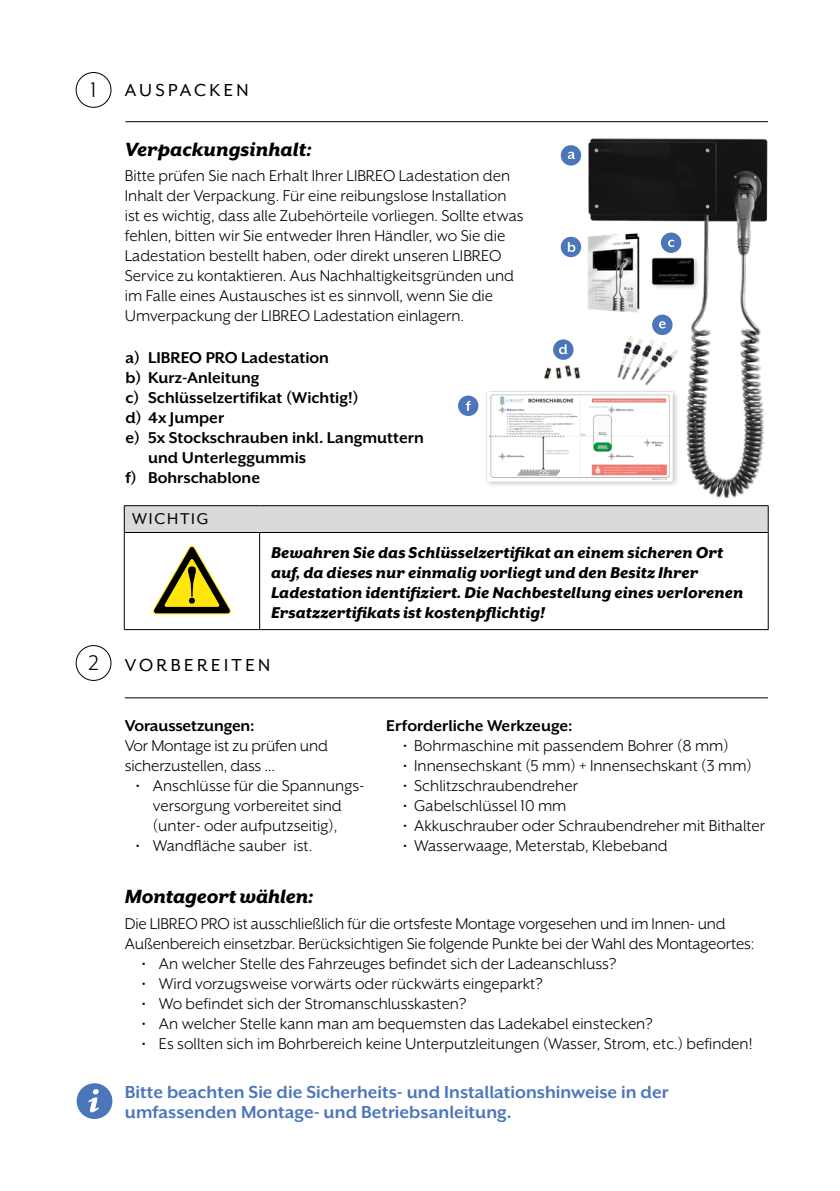
<style>
.page{position:relative;width:840px;height:1191px;background:#fff}
.page>*{position:absolute;margin:0;border:0;box-sizing:border-box;transform-origin:0 0}
.t1{font:italic 800 22px "Mr Eaves XL San OT";letter-spacing:-.005em;color:#000}
.t2{font:700 20px/20px "Mr Eaves XL San OT";color:#4c76ba}
.t3{font:20px "Mr Eaves XL San OT";letter-spacing:.17em;color:#000}
.t4{font:18px/20px "Mr Eaves XL San OT";color:#000}
.t5{font:italic 800 18px/20px "Mr Eaves XL San OT";color:#000}
.t6{font:700 18px "Mr Eaves XL San OT";color:#000}
.t7{font:18px "Mr Eaves XL San OT";letter-spacing:.1em;color:#000}
.s1{font-size:24.4px}
</style>
<div class="page">
<img style="left:476px;top:138px;width:292px;height:359px">
<div style="left:76px;top:72px;width:35px;height:36px;border:1px solid #000;border-radius:50%"></div>
<hr style="left:125px;top:121px;width:642px;height:1px;background:#000">
<div style="left:76px;top:645px;width:35px;height:36px;border:1px solid #000;border-radius:50%"></div>
<hr style="left:125px;top:697px;width:642px;height:1px;background:#000">
<svg style="left:77px;top:1083px;width:35px;height:36px"></svg>
<div style="left:124px;top:505px;width:643px;height:27px;background:#dadada"></div>
<hr style="left:124px;top:505px;width:135px;height:1px;background:#000">
<svg style="left:124px;top:506px;width:1px;height:26px"></svg>
<hr style="left:259px;top:505px;width:509px;height:1px;background:#000">
<svg style="left:767px;top:506px;width:1px;height:26px"></svg>
<hr style="left:124px;top:532px;width:135px;height:1px;background:#000">
<hr style="left:124px;top:533px;width:1px;height:96px;background:#000">
<hr style="left:259px;top:532px;width:509px;height:1px;background:#000">
<hr style="left:259px;top:533px;width:1px;height:96px;background:#000">
<hr style="left:767px;top:533px;width:1px;height:96px;background:#000">
<hr style="left:124px;top:629px;width:135px;height:1px;background:#000">
<hr style="left:259px;top:629px;width:509px;height:1px;background:#000">
<svg style="left:153px;top:546px;width:78px;height:68px"></svg>
<div style="left:560px;top:237px;width:21px;height:20px;background:#4c76ba;border-radius:50%"></div>
<div style="left:560px;top:145px;width:21px;height:21px;background:#4c76ba;border-radius:50%"></div>
<div style="left:660px;top:232px;width:21px;height:21px;background:#4c76ba;border-radius:50%"></div>
<div style="left:552px;top:339px;width:21px;height:21px;background:#4c76ba;border-radius:50%"></div>
<div style="left:651px;top:315px;width:21px;height:20px;background:#4c76ba;border-radius:50%"></div>
<div style="left:458px;top:395px;width:20px;height:21px;background:#4c76ba;border-radius:50%"></div>
<svg style="left:567px;top:152px;width:7px;height:7px"></svg>
<svg style="left:567px;top:242px;width:8px;height:10px"></svg>
<svg style="left:668px;top:240px;width:5px;height:7px"></svg>
<svg style="left:659px;top:321px;width:6px;height:7px"></svg>
<svg style="left:559px;top:344px;width:8px;height:10px"></svg>
<svg style="left:465px;top:401px;width:5px;height:10px"></svg>
<p class="t3" style="left:91px;top:79px;width:159px"><span class="s1">1</span> AUSPACKEN</p>
<p class="t1" style="left:125px;top:136px;width:188px">Verpackungsinhalt:</p>
<p class="t4" style="left:125px;top:166px;width:400px">Bitte prüfen Sie nach Erhalt Ihrer LIBREO Ladestation den Inhalt der Verpackung. Für eine reibungslose Installation ist es wichtig, dass alle Zubehörteile vorliegen. Sollte etwas fehlen, bitten wir Sie entweder Ihren Händler, wo Sie die Ladestation bestellt haben, oder direkt unseren LIBREO Service zu kontaktieren. Aus Nachhaltigkeitsgründen und im Falle eines Austausches ist es sinnvoll, wenn Sie die Umverpackung der LIBREO Ladestation einlagern.</p>
<p class="t6" style="left:125px;top:347px;width:205px">a) LIBREO PRO Ladestation</p>
<p class="t6" style="left:125px;top:367px;width:135px">b) Kurz-Anleitung</p>
<p class="t6" style="left:125px;top:387px;width:234px">c) Schlüsselzertifikat (Wichtig!)</p>
<p class="t6" style="left:125px;top:407px;width:100px">d) 4x Jumper</p>
<p class="t6" style="left:125px;top:427px;width:300px">e) 5x Stockschrauben inkl. Langmuttern</p>
<p class="t6" style="left:148px;top:447px;width:159px">und Unterleggummis</p>
<p class="t6" style="left:125px;top:467px;width:136px">f) Bohrschablone</p>
<p class="t7" style="left:132px;top:509px;width:78px">WICHTIG</p>
<p class="t5" style="left:271px;top:543px;width:473px">Bewahren Sie das Schlüsselzertifikat an einem sicheren Ort auf, da dieses nur einmalig vorliegt und den Besitz Ihrer Ladestation identifiziert. Die Nachbestellung eines verlorenen Ersatzzertifikats ist kostenpflichtig!</p>
<p class="t3" style="left:88px;top:654px;width:183px"><span class="s1">2</span> VORBEREITEN</p>
<p class="t6" style="left:125px;top:715px;width:131px">Voraussetzungen:</p>
<p class="t4" style="left:125px;top:735px;width:204px">Vor Montage ist zu prüfen und sicherzustellen, dass ...</p>
<p class="t4" style="left:136px;top:775px;width:230px;text-align:center">• Anschlüsse für die Spannungs&shy;versorgung vorbereitet sind (unter- oder aufputzseitig),</p>
<p class="t4" style="left:136px;top:835px;width:178px">• Wandfläche sauber ist.</p>
<p class="t6" style="left:386px;top:715px;width:188px">Erforderliche Werkzeuge:</p>
<p class="t4" style="left:403px;top:735px;width:327px">• Bohrmaschine mit passendem Bohrer (8 mm)</p>
<p class="t4" style="left:403px;top:755px;width:350px">• Innensechskant (5 mm) + Innensechskant (3 mm)</p>
<p class="t4" style="left:403px;top:775px;width:176px">• Schlitzschraubendreher</p>
<p class="t4" style="left:403px;top:795px;width:165px">• Gabelschlüssel 10 mm</p>
<p class="t4" style="left:403px;top:815px;width:363px">• Akkuschrauber oder Schraubendreher mit Bithalter</p>
<p class="t4" style="left:403px;top:835px;width:266px">• Wasserwaage, Meterstab, Klebeband</p>
<p class="t1" style="left:125px;top:884px;width:190px">Montageort wählen:</p>
<p class="t4" style="left:125px;top:913px;width:630px">Die LIBREO PRO ist ausschließlich für die ortsfeste Montage vorgesehen und im Innen- und<br>Außenbereich einsetzbar. Berücksichtigen Sie folgende Punkte bei der Wahl des Montageortes:</p>
<p class="t4" style="left:142px;top:953px;width:475px">• An welcher Stelle des Fahrzeuges befindet sich der Ladeanschluss?</p>
<p class="t4" style="left:142px;top:973px;width:402px">• Wird vorzugsweise vorwärts oder rückwärts eingeparkt?</p>
<p class="t4" style="left:142px;top:993px;width:326px">• Wo befindet sich der Stromanschlusskasten?</p>
<p class="t4" style="left:142px;top:1013px;width:512px">• An welcher Stelle kann man am bequemsten das Ladekabel einstecken?</p>
<p class="t4" style="left:142px;top:1033px;width:611px">• Es sollten sich im Bohrbereich keine Unterputzleitungen (Wasser, Strom, etc.) befinden!</p>
<p class="t2" style="left:125px;top:1082px;width:545px">Bitte beachten Sie die Sicherheits- und Installationshinweise in der umfassenden Montage- und Betriebsanleitung.</p>
</div>
